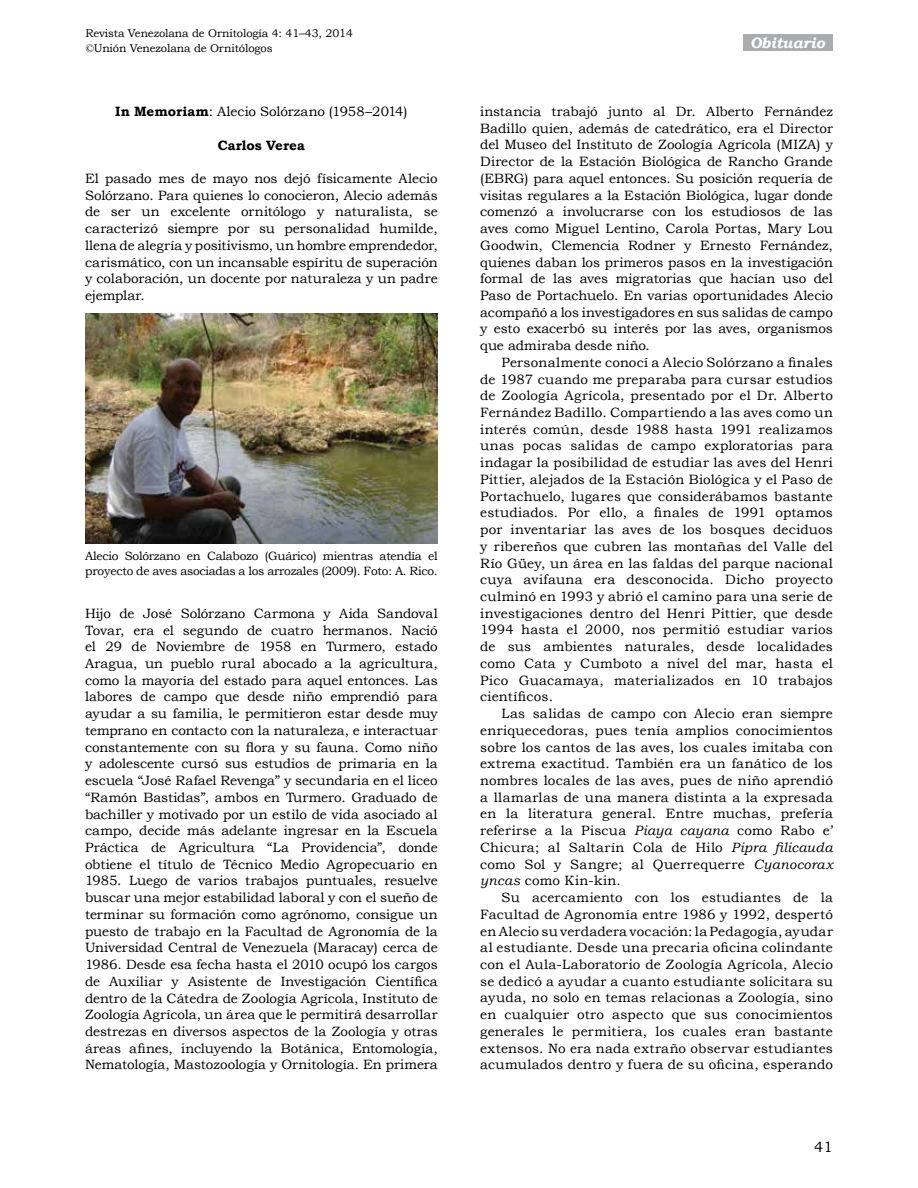
<style>
.page{position:relative;width:918px;height:1188px;background:#fff}
.page>*{position:absolute;margin:0;border:0;box-sizing:border-box;transform-origin:0 0}
.t1{font:italic 700 15px "Bookman Old Style";letter-spacing:-.005em;color:#fff}
.t2{font:15px "Bookman Old Style";color:#000}
.t3{font:13.5px/16.8px "Bookman Old Style";letter-spacing:.005em;color:#000;text-align:justify}
.t4{font:700 13.5px "Bookman Old Style";letter-spacing:.005em;color:#000}
.t5{font:12px/14.2px "Bookman Old Style";letter-spacing:-.02em;color:#000}
.t6{font:11.25px/14.2px "Bookman Old Style";letter-spacing:-.01em;color:#000}
.s1{font-weight:700}
.s2{font-style:italic}
</style>
<div class="page">
<div style="left:744px;top:34px;width:89px;height:17px;background:#aaacae"></div>
<img style="left:85px;top:313px;width:353px;height:230px">
<p class="t6" style="left:85px;top:27px;width:269px">Revista Venezolana de Ornitología 4: 41–43, 2014 ©Unión Venezolana de Ornitólogos</p>
<p class="t3" style="left:115px;top:103px;width:294px"><span class="s1">In Memoriam</span>: Alecio Solórzano (1958–2014)</p>
<p class="t4" style="left:218px;top:137px;width:89px">Carlos Verea</p>
<p class="t3" style="left:85px;top:170px;width:354px">El pasado mes de mayo nos dejó físicamente Alecio Solórzano. Para quienes lo conocieron, Alecio además de ser un excelente ornitólogo y naturalista, se caracterizó siempre por su personalidad humilde, llena de alegría y positivismo, un hombre emprendedor, carismático, con un incansable espíritu de superación y colaboración, un docente por naturaleza y un padre ejemplar.</p>
<p class="t5" style="left:85px;top:549px;width:354px">Alecio Solórzano en Calabozo (Guárico) mientras atendía el proyecto de aves asociadas a los arrozales (2009). Foto: A. Rico.</p>
<p class="t3" style="left:85px;top:605px;width:354px">Hijo de José Solórzano Carmona y Aida Sandoval Tovar, era el segundo de cuatro hermanos. Nació el 29 de Noviembre de 1958 en Turmero, estado Aragua, un pueblo rural abocado a la agricultura, como la mayoría del estado para aquel entonces. Las labores de campo que desde niño emprendió para ayudar a su familia, le permitieron estar desde muy temprano en contacto con la naturaleza, e interactuar constantemente con su flora y su fauna. Como niño y adolescente cursó sus estudios de primaria en la escuela “José Rafael Revenga” y secundaria en el liceo “Ramón Bastidas”, ambos en Turmero. Graduado de bachiller y motivado por un estilo de vida asociado al campo, decide más adelante ingresar en la Escuela Práctica de Agricultura “La Providencia”, donde obtiene el título de Técnico Medio Agropecuario en 1985. Luego de varios trabajos puntuales, resuelve buscar una mejor estabilidad laboral y con el sueño de terminar su formación como agrónomo, consigue un puesto de trabajo en la Facultad de Agronomía de la Universidad Central de Venezuela (Maracay) cerca de 1986. Desde esa fecha hasta el 2010 ocupó los cargos de Auxiliar y Asistente de Investigación Científica dentro de la Cátedra de Zoología Agrícola, Instituto de Zoología Agrícola, un área que le permitirá desarrollar destrezas en diversos aspectos de la Zoología y otras áreas afines, incluyendo la Botánica, Entomología, Nematología, Mastozoología y Ornitología. En primera</p>
<p class="t1" style="left:750px;top:34px;width:76px">Obituario</p>
<p class="t3" style="left:480px;top:103px;width:354px">instancia trabajó junto al Dr. Alberto Fernández Badillo quien, además de catedrático, era el Director del Museo del Instituto de Zoología Agrícola (MIZA) y Director de la Estación Biológica de Rancho Grande (EBRG) para aquel entonces. Su posición requería de visitas regulares a la Estación Biológica, lugar donde comenzó a involucrarse con los estudiosos de las aves como Miguel Lentino, Carola Portas, Mary Lou Goodwin, Clemencia Rodner y Ernesto Fernández, quienes daban los primeros pasos en la investigación formal de las aves migratorias que hacían uso del Paso de Portachuelo. En varias oportunidades Alecio acompañó a los investigadores en sus salidas de campo y esto exacerbó su interés por las aves, organismos que admiraba desde niño.</p>
<p class="t3" style="left:480px;top:354px;width:354px;text-indent:21px">Personalmente conocí a Alecio Solórzano a finales de 1987 cuando me preparaba para cursar estudios de Zoología Agrícola, presentado por el Dr. Alberto Fernández Badillo. Compartiendo a las aves como un interés común, desde 1988 hasta 1991 realizamos unas pocas salidas de campo exploratorias para indagar la posibilidad de estudiar las aves del Henri Pittier, alejados de la Estación Biológica y el Paso de Portachuelo, lugares que considerábamos bastante estudiados. Por ello, a finales de 1991 optamos por inventariar las aves de los bosques deciduos y ribereños que cubren las montañas del Valle del Río Güey, un área en las faldas del parque nacional cuya avifauna era desconocida. Dicho proyecto culminó en 1993 y abrió el camino para una serie de investigaciones dentro del Henri Pittier, que desde 1994 hasta el 2000, nos permitió estudiar varios de sus ambientes naturales, desde localidades como Cata y Cumboto a nivel del mar, hasta el Pico Guacamaya, materializados en 10 trabajos científicos.</p>
<p class="t3" style="left:480px;top:705px;width:354px;text-indent:21px">Las salidas de campo con Alecio eran siempre enriquecedoras, pues tenía amplios conocimientos sobre los cantos de las aves, los cuales imitaba con extrema exactitud. También era un fanático de los nombres locales de las aves, pues de niño aprendió a llamarlas de una manera distinta a la expresada en la literatura general. Entre muchas, prefería referirse a la Piscua <span class="s2">Piaya cayana</span> como Rabo e’ Chicura; al Saltarín Cola de Hilo <span class="s2">Pipra filicauda </span>como Sol y Sangre; al Querrequerre <span class="s2">Cyanocorax yncas</span> como Kin-kin.</p>
<p class="t3" style="left:480px;top:889px;width:354px;text-indent:21px">Su acercamiento con los estudiantes de la Facultad de Agronomía entre 1986 y 1992, despertó en Alecio su verdadera vocación: la Pedagogía, ayudar al estudiante. Desde una precaria oficina colindante con el Aula-Laboratorio de Zoología Agrícola, Alecio se dedicó a ayudar a cuanto estudiante solicitara su ayuda, no solo en temas relacionas a Zoología, sino en cualquier otro aspecto que sus conocimientos generales le permitiera, los cuales eran bastante extensos. No era nada extraño observar estudiantes acumulados dentro y fuera de su oficina, esperando</p>
<p class="t2" style="left:814px;top:1138px;width:20px">41</p>
</div>
